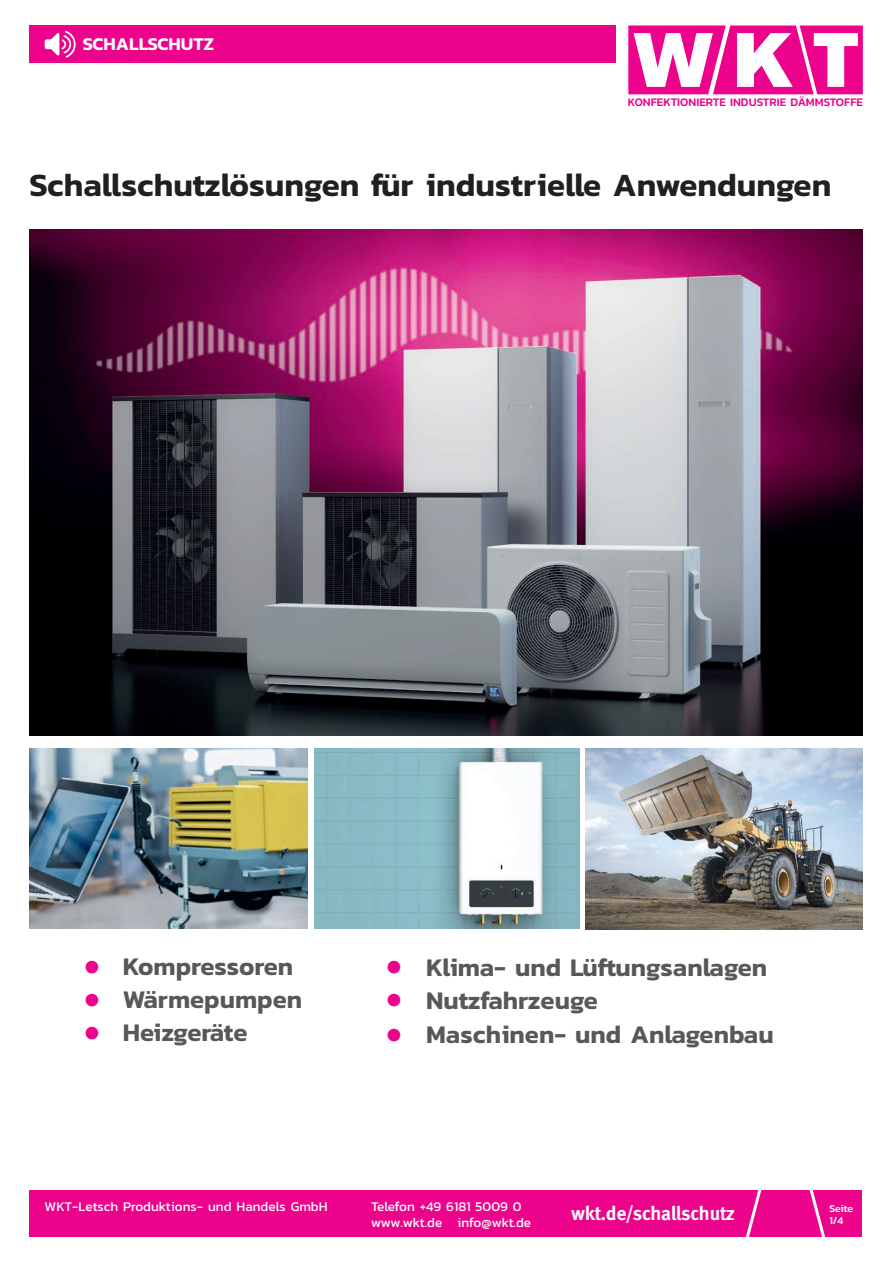
<style>
.page{position:relative;width:893px;height:1263px;background:#fff}
.page>*{position:absolute;margin:0;border:0;box-sizing:border-box;transform-origin:0 0}
.t1{font:600 33px "Kanit";color:#231f20}
.t2{font:600 25.8px "Kanit";color:#57585a}
.t3{font:600 25.8px "Kanit";letter-spacing:-.025em;color:#57585a}
.t4{font:700 19.5px "Meta";color:#fff}
.t5{font:600 18.3px "Kanit";color:#fff}
.t6{font:13.5px/16.2px "Kanit";color:#fff}
.t7{font:500 11.7px "Kanit";letter-spacing:.005em;color:#ed028c}
.t8{font:500 10.5px/12.6px "Kanit";color:#fff}
.s1{font-family:"DIN";font-weight:500;font-size:38.7px;color:#ed028c}
</style>
<div class="page">
<div style="left:29px;top:26px;width:587px;height:37px;background:#ed028c"></div>
<svg style="left:628px;top:26px;width:235px;height:68px"></svg>
<img style="left:29px;top:230px;width:834px;height:506px">
<img style="left:314px;top:748px;width:265px;height:180px">
<img style="left:29px;top:748px;width:279px;height:180px">
<img style="left:585px;top:748px;width:278px;height:181px">
<svg style="left:45px;top:30px;width:31px;height:28px"></svg>
<div style="left:29px;top:1190px;width:833px;height:46px;background:#ed028c"></div>
<svg style="left:743px;top:1190px;width:21px;height:47px"></svg>
<svg style="left:807px;top:1190px;width:21px;height:47px"></svg>
<p class="t5" style="left:83px;top:30px;width:133px">SCHALLSCHUTZ</p>
<p class="t7" style="left:628px;top:94px;width:237px">KONFEKTIONIERTE INDUSTRIE DÄMMSTOFFE</p>
<p class="t1" style="left:29px;top:159px;width:803px">Schallschutzlösungen für industrielle Anwendungen</p>
<p class="t2" style="left:82px;top:947px;width:213px"><span class="s1">•</span> Kompressoren</p>
<p class="t2" style="left:82px;top:980px;width:221px"><span class="s1">•</span> Wärmepumpen</p>
<p class="t3" style="left:82px;top:1013px;width:167px"><span class="s1">•</span> Heizgeräte</p>
<p class="t2" style="left:384px;top:947px;width:385px"><span class="s1">•</span> Klima- und Lüftungsanlagen</p>
<p class="t2" style="left:384px;top:980px;width:215px"><span class="s1">•</span> Nutzfahrzeuge</p>
<p class="t2" style="left:384px;top:1015px;width:391px"><span class="s1">•</span> Maschinen- und Anlagenbau</p>
<p class="t6" style="left:45px;top:1197px;width:284px">WKT-Letsch Produktions- und Handels GmbH</p>
<p class="t6" style="left:371px;top:1197px;width:161px">Telefon +49 6181 5009 0 www.wkt.de info@wkt.de</p>
<p class="t4" style="left:571px;top:1202px;width:165px">wkt.de/schallschutz</p>
<p class="t8" style="left:829px;top:1202px;width:25px">Seite<br>1/4</p>
</div>
